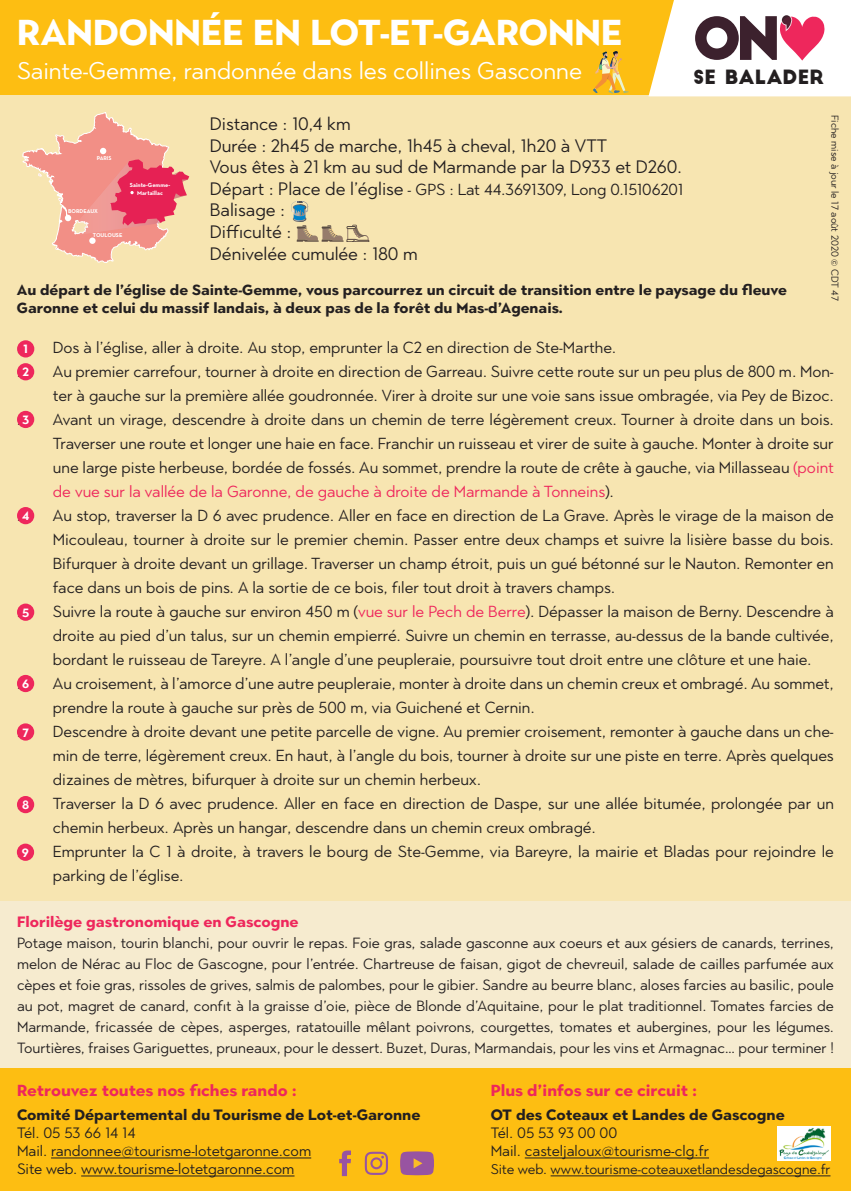
<style>
.page{position:relative;width:851px;height:1191px;background:#fff}
.page>*{position:absolute;margin:0;border:0;box-sizing:border-box;transform-origin:0 0}
.t1{font:700 36px "Town 80 Text";color:#fff}
.t2{font:24px "Town 80 Text";color:#fff}
.t3{font:19.2px "Big John";color:#231f20}
.t4{font:18px "Town 80 Text";color:#231f20}
.t5{font:16px/24px "Town 80 Text";color:#231f20}
.t6{font:700 16px "Town 80 Text";color:#ee275c}
.t7{font:15px "Town 80 Text";color:#231f20}
.t8{font:700 15px "Town 80 Text";color:#231f20}
.t9{font:700 15px "Town 80 Text";color:#ee275c}
.t10{font:14.8px/21px "Town 80 Text";color:#231f20;text-align:justify}
.t11{font:700 14.6px "Town 80 Text";color:#231f20}
.t12{font:14px "Town 80 Text";color:#231f20}
.t13{font:700 12px "Town 80 Text";color:#fff}
.t14{font:10px "Town 80 Text";color:#231f20}
.t15{font:700 6px/7.2px "Neutra Text";color:#fff;text-align:center}
.t16{font:700 5.6px "Neutra Text";color:#fff}
.s1{font-size:18px}
.s2{color:#ee275c}
</style>
<div class="page">
<div style="left:0;top:0;width:850px;height:96px;background:#fdbe12"></div>
<div style="left:0;top:1063px;width:850px;height:128px;background:#fdbe12"></div>
<div style="left:0;top:95px;width:850px;height:952px;background:#f7e5b1"></div>
<svg style="left:648px;top:0;width:202px;height:96px;background:#e5d1ca"></svg>
<svg style="left:594px;top:51px;width:34px;height:43px"></svg>
<svg style="left:22px;top:112px;width:167px;height:151px"></svg>
<div style="left:0;top:901px;width:850px;height:167px;background:#f6ebcf"></div>
<hr style="left:51px;top:1157px;width:260px;height:1px;background:#231f20">
<hr style="left:81px;top:1175px;width:213px;height:1px;background:#231f20">
<hr style="left:524px;top:1157px;width:185px;height:1px;background:#231f20">
<hr style="left:550px;top:1175px;width:280px;height:1px;background:#231f20">
<svg style="left:400px;top:1151px;width:34px;height:24px"></svg>
<svg style="left:339px;top:1150px;width:12px;height:26px"></svg>
<svg style="left:365px;top:1151px;width:23px;height:23px"></svg>
<div style="left:17px;top:340px;width:17px;height:17px;background:#ee275c;border-radius:50%"></div>
<div style="left:17px;top:363px;width:17px;height:17px;background:#ee275c;border-radius:50%"></div>
<div style="left:17px;top:411px;width:17px;height:17px;background:#ee275c;border-radius:50%"></div>
<div style="left:17px;top:507px;width:17px;height:17px;background:#ee275c;border-radius:50%"></div>
<div style="left:17px;top:603px;width:17px;height:18px;background:#ee275c;border-radius:50%"></div>
<div style="left:17px;top:675px;width:17px;height:17px;background:#ee275c;border-radius:50%"></div>
<div style="left:17px;top:723px;width:17px;height:17px;background:#ee275c;border-radius:50%"></div>
<svg style="left:291px;top:201px;width:78px;height:41px"></svg>
<div style="left:17px;top:796px;width:17px;height:17px;background:#ee275c;border-radius:50%"></div>
<div style="left:17px;top:843px;width:17px;height:18px;background:#ee275c;border-radius:50%"></div>
<img style="left:777px;top:1126px;width:53px;height:34px">
<p class="t1" style="left:17px;top:9px;width:607px">RANDONNÉE EN LOT-ET-GARONNE</p>
<p class="t2" style="left:17px;top:55px;width:566px">Sainte-Gemme, randonnée dans les collines Gasconne</p>
<p class="t3" style="left:693px;top:68px;width:132px">SE BALADER</p>
<p class="t14" style="left:841px;top:115px;width:187px;rotate:90deg">Fiche mise à jour le 17 août 2020 © CDT 47</p>
<p class="t4" style="left:210px;top:112px;width:142px">Distance : 10,4 km</p>
<p class="t4" style="left:210px;top:134px;width:398px">Durée : 2h45 de marche, 1h45 à cheval, 1h20 à VTT</p>
<p class="t4" style="left:210px;top:155px;width:473px">Vous êtes à 21 km au sud de Marmande par la D933 et D260.</p>
<p class="t5" style="left:210px;top:177px;width:475px"><span class="s1">Départ : Place de l’église</span> - GPS : Lat 44.3691309, Long 0.15106201</p>
<p class="t4" style="left:210px;top:198px;width:77px">Balisage :</p>
<p class="t4" style="left:210px;top:220px;width:83px">Difficulté :</p>
<p class="t4" style="left:210px;top:242px;width:209px">Dénivelée cumulée : 180 m</p>
<p class="t11" style="left:17px;top:280px;width:771px">Au départ de l’église de Sainte-Gemme, vous parcourrez un circuit de transition entre le paysage du fleuve</p>
<p class="t11" style="left:17px;top:298px;width:547px">Garonne et celui du massif landais, à deux pas de la forêt du Mas-d’Agenais.</p>
<p class="t5" style="left:53px;top:335px;width:565px">Dos à l’église, aller à droite. Au stop, emprunter la C2 en direction de Ste-Marthe.</p>
<p class="t5" style="left:17px;top:359px;width:6px">.</p>
<p class="t5" style="left:53px;top:359px;width:782px">Au premier carrefour, tourner à droite en direction de Garreau. Suivre cette route sur un peu plus de 800 m. Mon&shy;ter à gauche sur la première allée goudronnée. Virer à droite sur une voie sans issue ombragée, via Pey de Bizoc.</p>
<p class="t5" style="left:17px;top:407px;width:6px">.</p>
<p class="t5" style="left:53px;top:407px;width:782px;text-align:justify">Avant un virage, descendre à droite dans un chemin de terre légèrement creux. Tourner à droite dans un bois.<br>Traverser une route et longer une haie en face. Franchir un ruisseau et virer de suite à gauche. Monter à droite sur une large piste herbeuse, bordée de fossés. Au sommet, prendre la route de crête à gauche, via Millasseau <span class="s2">(point de vue sur la vallée de la Garonne, de gauche à droite de Marmande à Tonneins</span>).</p>
<p class="t5" style="left:17px;top:503px;width:6px">.</p>
<p class="t5" style="left:53px;top:503px;width:782px;text-align:justify">Au stop, traverser la D 6 avec prudence. Aller en face en direction de La Grave. Après le virage de la maison de Micouleau, tourner à droite sur le premier chemin. Passer entre deux champs et suivre la lisière basse du bois.<br>Bifurquer à droite devant un grillage. Traverser un champ étroit, puis un gué bétonné sur le Nauton. Remonter en face dans un bois de pins. A la sortie de ce bois, filer tout droit à travers champs.</p>
<p class="t5" style="left:17px;top:599px;width:6px">.</p>
<p class="t5" style="left:53px;top:599px;width:782px;text-align:justify">Suivre la route à gauche sur environ 450 m (<span class="s2">vue sur le Pech de Berre</span>). Dépasser la maison de Berny. Descendre à droite au pied d’un talus, sur un chemin empierré. Suivre un chemin en terrasse, au-dessus de la bande cultivée, bordant le ruisseau de Tareyre. A l’angle d’une peupleraie, poursuivre tout droit entre une clôture et une haie.</p>
<p class="t5" style="left:17px;top:671px;width:6px">.</p>
<p class="t5" style="left:53px;top:671px;width:782px">Au croisement, à l’amorce d’une autre peupleraie, monter à droite dans un chemin creux et ombragé. Au sommet, prendre la route à gauche sur près de 500 m, via Guichené et Cernin.</p>
<p class="t5" style="left:17px;top:719px;width:6px">.</p>
<p class="t5" style="left:53px;top:719px;width:782px;text-align:justify">Descendre à droite devant une petite parcelle de vigne. Au premier croisement, remonter à gauche dans un che&shy;min de terre, légèrement creux. En haut, à l’angle du bois, tourner à droite sur une piste en terre. Après quelques dizaines de mètres, bifurquer à droite sur un chemin herbeux.</p>
<p class="t5" style="left:53px;top:791px;width:782px">Traverser la D 6 avec prudence. Aller en face en direction de Daspe, sur une allée bitumée, prolongée par un chemin herbeux. Après un hangar, descendre dans un chemin creux ombragé.</p>
<p class="t5" style="left:53px;top:839px;width:782px">Emprunter la C 1 à droite, à travers le bourg de Ste-Gemme, via Bareyre, la mairie et Bladas pour rejoindre le parking de l’église.</p>
<p class="t9" style="left:17px;top:912px;width:283px">Florilège gastronomique en Gascogne</p>
<p class="t10" style="left:17px;top:932px;width:818px">Potage maison, tourin blanchi, pour ouvrir le repas. Foie gras, salade gasconne aux coeurs et aux gésiers de canards, terrines, melon de Nérac au Floc de Gascogne, pour l’entrée. Chartreuse de faisan, gigot de chevreuil, salade de cailles parfumée aux cèpes et foie gras, rissoles de grives, salmis de palombes, pour le gibier. Sandre au beurre blanc, aloses farcies au basilic, poule au pot, magret de canard, confit à la graisse d’oie, pièce de Blonde d’Aquitaine, pour le plat traditionnel. Tomates farcies de Marmande, fricassée de cèpes, asperges, ratatouille mêlant poivrons, courgettes, tomates et aubergines, pour les légumes.<br>Tourtières, fraises Gariguettes, pruneaux, pour le dessert. Buzet, Duras, Marmandais, pour les vins et Armagnac… pour terminer !</p>
<p class="t6" style="left:17px;top:1080px;width:281px">Retrouvez toutes nos fiches rando :</p>
<p class="t8" style="left:17px;top:1105px;width:405px">Comité Départemental du Tourisme de Lot-et-Garonne</p>
<p class="t7" style="left:17px;top:1123px;width:120px">Tél. 05 53 66 14 14</p>
<p class="t7" style="left:17px;top:1141px;width:296px">Mail. randonnee@tourisme-lotetgaronne.com</p>
<p class="t7" style="left:17px;top:1159px;width:279px">Site web. www.tourisme-lotetgaronne.com</p>
<p class="t16" style="left:97px;top:155px;width:16px">PARIS</p>
<p class="t15" style="left:130px;top:182px;width:42px">Sainte-Gemme-<br>Martaillac</p>
<p class="t16" style="left:68px;top:208px;width:31px">BORDEAUX</p>
<p class="t16" style="left:93px;top:231px;width:31px">TOULOUSE</p>
<p class="t13" style="left:23px;top:341px;width:6px">1</p>
<p class="t13" style="left:22px;top:364px;width:8px">2</p>
<p class="t13" style="left:22px;top:412px;width:9px">3</p>
<p class="t13" style="left:22px;top:508px;width:9px">4</p>
<p class="t13" style="left:22px;top:605px;width:9px">5</p>
<p class="t13" style="left:22px;top:676px;width:9px">6</p>
<p class="t13" style="left:22px;top:724px;width:8px">7</p>
<p class="t13" style="left:22px;top:797px;width:9px">8</p>
<p class="t13" style="left:22px;top:844px;width:9px">9</p>
<p class="t6" style="left:490px;top:1080px;width:208px">Plus d’infos sur ce circuit :</p>
<p class="t8" style="left:490px;top:1105px;width:295px">OT des Coteaux et Landes de Gascogne</p>
<p class="t7" style="left:490px;top:1123px;width:128px">Tél. 05 53 93 00 00</p>
<p class="t7" style="left:490px;top:1141px;width:220px">Mail. casteljaloux@tourisme-clg.fr</p>
<p class="t12" style="left:490px;top:1160px;width:341px">Site web. www.tourisme-coteauxetlandesdegascogne.fr</p>
</div>
